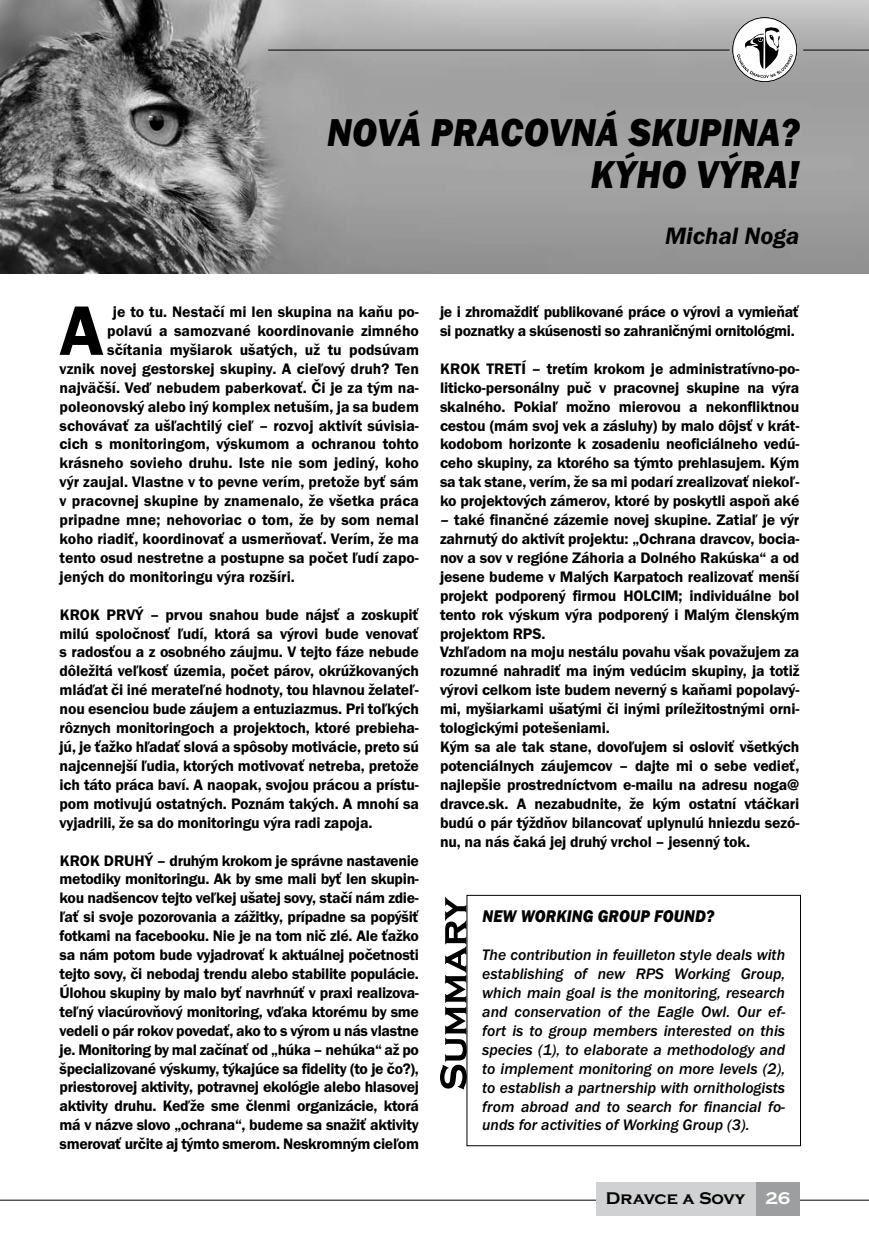
<style>
.page{position:relative;width:869px;height:1241px;background:#fff}
.page>*{position:absolute;margin:0;border:0;box-sizing:border-box;transform-origin:0 0}
.t1{font:72.45px "Franklin Got Itc TOT Dem";color:#000}
.t2{font:40.25px "Franklin Got Itc TOT Hea Ita";color:#000;scale:.9 1}
.t3{font:24.5px "Franklin Got Itc TOT Dem Ita";color:#000}
.t4{font:17.5px "Franklin Got Itc TOT Hea Ita";letter-spacing:.015em;color:#000;scale:.9 1}
.t5{font:700 17.5px "Copperplate TOT";color:#000}
.t6{font:15.75px/18.9px "Franklin Got Itc TOT Dem";letter-spacing:-.01em;color:#000;text-align:justify}
.t7{font:15.75px/18.9px "Franklin Got Itc TOT Med Ita";color:#000;text-align:justify}
.s1{color:#fff}
</style>
<div class="page">
<hr style="left:0;top:1199px;width:868px;height:1px;background:#000">
<div style="left:595px;top:1182px;width:204px;height:33px;background:#d0d1d2"></div>
<div style="left:755px;top:1182px;width:44px;height:33px;background:#9c9e9f"></div>
<svg style="left:440px;top:896px;width:26px;height:193px"></svg>
<img style="left:0;top:0;width:868px;height:273px">
<hr style="left:802px;top:50px;width:66px;height:1px;background:#000">
<hr style="left:268px;top:50px;width:461px;height:1px;background:#000">
<svg style="left:732px;top:17px;width:64px;height:65px"></svg>
<h2 class="t2" style="left:327px;top:109px;width:54px">NOVÁ</h2>
<h2 class="t2" style="left:430px;top:109px;width:27px">PRACOVNÁ</h2>
<h2 class="t2" style="left:628px;top:109px;width:25px">SKUPINA</h2>
<h2 class="t2" style="left:780px;top:109px;width:22px">?</h2>
<h2 class="t2" style="left:590px;top:151px;width:28px">KÝHO</h2>
<h2 class="t2" style="left:695px;top:151px;width:26px">VÝRA</h2>
<h2 class="t2" style="left:787px;top:151px;width:14px">!</h2>
<h3 class="t3" style="left:664px;top:222px;width:136px">Michal Noga</h3>
<h1 class="t1" style="left:60px;top:290px;width:46px">A</h1>
<p class="t6" style="left:113px;top:302px;width:307px">je to tu. Nestačí mi len skupina na kaňu po-</p>
<p class="t6" style="left:107px;top:321px;width:313px">polavú a samozvané koordinovanie zimného</p>
<p class="t6" style="left:107px;top:340px;width:313px">sčítania myšiarok ušatých, už tu podsúvam</p>
<p class="t6" style="left:60px;top:359px;width:361px">vznik novej gestorskej skupiny. A cieľový druh? Ten</p>
<p class="t6" style="left:60px;top:378px;width:361px">najväčší. Veď nebudem paberkovať. Či je za tým na-</p>
<p class="t6" style="left:60px;top:397px;width:361px">poleonovský alebo iný komplex netuším, ja sa budem</p>
<p class="t6" style="left:60px;top:416px;width:361px">schovávať za ušľachtilý cieľ – rozvoj aktivít súvisia-</p>
<p class="t6" style="left:60px;top:435px;width:361px">cich s monitoringom, výskumom a ochranou tohto</p>
<p class="t6" style="left:60px;top:454px;width:361px">krásneho sovieho druhu. Iste nie som jediný, koho</p>
<p class="t6" style="left:60px;top:472px;width:361px">výr zaujal. Vlastne v to pevne verím, pretože byť sám</p>
<p class="t6" style="left:60px;top:491px;width:361px">v pracovnej skupine by znamenalo, že všetka práca</p>
<p class="t6" style="left:60px;top:510px;width:361px">pripadne mne; nehovoriac o tom, že by som nemal</p>
<p class="t6" style="left:60px;top:529px;width:361px">koho riadiť, koordinovať a usmerňovať. Verím, že ma</p>
<p class="t6" style="left:60px;top:548px;width:361px">tento osud nestretne a postupne sa počet ľudí zapo-</p>
<p class="t6" style="left:60px;top:567px;width:237px">jených do monitoringu výra rozšíri.</p>
<p class="t6" style="left:60px;top:605px;width:21px">Krok</p>
<p class="t6" style="left:107px;top:605px;width:11px">prvý</p>
<p class="t6" style="left:60px;top:605px;width:361px;text-indent:90px">– prvou snahou bude nájsť a zoskupiť milú spoločnosť ľudí, ktorá sa výrovi bude venovať s radosťou a z osobného záujmu. V tejto fáze nebude dôležitá veľkosť územia, počet párov, okrúžkovaných mláďat či iné merateľné hodnoty, tou hlavnou želateľ&shy;nou esenciou bude záujem a entuziazmus. Pri toľkých rôznych monitoringoch a projektoch, ktoré prebieha&shy;jú, je ťažko hľadať slová a spôsoby motivácie, preto sú najcennejší ľudia, ktorých motivovať netreba, pretože ich táto práca baví. A naopak, svojou prácou a prístu&shy;pom motivujú ostatných. Poznám takých. A mnohí sa vyjadrili, že sa do monitoringu výra radi zapoja.</p>
<p class="t6" style="left:60px;top:850px;width:21px">Krok</p>
<p class="t6" style="left:104px;top:850px;width:11px">druhý</p>
<p class="t6" style="left:60px;top:850px;width:361px;text-indent:97px">– druhým krokom je správne nastavenie metodiky monitoringu. Ak by sme mali byť len skupin&shy;kou nadšencov tejto veľkej ušatej sovy, stačí nám zdie&shy;ľať si svoje pozorovania a zážitky, prípadne sa popýšiť fotkami na facebooku. Nie je na tom nič zlé. Ale ťažko sa nám potom bude vyjadrovať k aktuálnej početnosti tejto sovy, či nebodaj trendu alebo stabilite populácie.<br>Úlohou skupiny by malo byť navrhnúť v praxi realizova&shy;teľný viacúrovňový monitoring, vďaka ktorému by sme vedeli o pár rokov povedať, ako to s výrom u nás vlastne je. Monitoring by mal začínať od „húka – nehúka“ až po špecializované výskumy, týkajúce sa fidelity (to je čo?), priestorovej aktivity, potravnej ekológie alebo hlasovej aktivity druhu. Keďže sme členmi organizácie, ktorá má v názve slovo „ochrana“, budeme sa snažiť aktivity smerovať určite aj týmto smerom. Neskromným cieľom</p>
<p class="t6" style="left:440px;top:302px;width:361px">je i zhromaždiť publikované práce o výrovi a vymieňať si poznatky a skúsenosti so zahraničnými ornitológmi.</p>
<p class="t6" style="left:440px;top:359px;width:21px">Krok</p>
<p class="t6" style="left:486px;top:359px;width:9px">tretí</p>
<p class="t6" style="left:440px;top:359px;width:361px;text-indent:92px">– tretím krokom je administratívno-po&shy;liticko-personálny puč v pracovnej skupine na výra skalného. Pokiaľ možno mierovou a nekonfliktnou cestou (mám svoj vek a zásluhy) by malo dôjsť v krát&shy;kodobom horizonte k zosadeniu neoficiálneho vedú&shy;ceho skupiny, za ktorého sa týmto prehlasujem. Kým sa tak stane, verím, že sa mi podarí zrealizovať niekoľ&shy;ko projektových zámerov, ktoré by poskytli aspoň aké</p>
<p class="t6" style="left:440px;top:510px;width:361px;text-align:left">– také finančné zázemie novej skupine. Zatiaľ je výr zahrnutý do aktivít projektu: „Ochrana dravcov, bocia&shy;nov a sov v regióne Záhoria a Dolného Rakúska“ a od jesene budeme v Malých Karpatoch realizovať menší projekt podporený firmou HOLCIM; individuálne bol tento rok výskum výra podporený i Malým členským projektom RPS.<br>Vzhľadom na moju nestálu povahu však považujem za rozumné nahradiť ma iným vedúcim skupiny, ja totiž výrovi celkom iste budem neverný s kaňami popolavý&shy;mi, myšiarkami ušatými či inými príležitostnými orni&shy;tologickými potešeniami.<br>Kým sa ale tak stane, dovoľujem si osloviť všetkých potenciálnych záujemcov – dajte mi o sebe vedieť, najlepšie prostredníctvom e-mailu na adresu noga@ dravce.sk. A nezabudnite, že kým ostatní vtáčkari budú o pár týždňov bilancovať uplynulú hniezdu sezó&shy;nu, na nás čaká jej druhý vrchol – jesenný tok.</p>
<p class="t4" style="left:482px;top:906px;width:70px">NEW WORKING</p>
<p class="t4" style="left:597px;top:906px;width:25px">GROUP</p>
<p class="t4" style="left:654px;top:906px;width:68px">FOUND?</p>
<p class="t7" style="left:482px;top:945px;width:304px">The contribution in feuilleton style deals with establishing of new RPS Working Group, which main goal is the monitoring, research and conservation of the Eagle Owl. Our ef&shy;fort is to group members interested on this species (1), to elaborate a methodology and to implement monitoring on more levels (2), to establish a partnership with ornithologists from abroad and to search for financial fo&shy;unds for activities of Working Group (3).</p>
<p class="t5" style="left:605px;top:1188px;width:186px">Dravce a Sovy <span class="s1">26</span></p>
</div>
